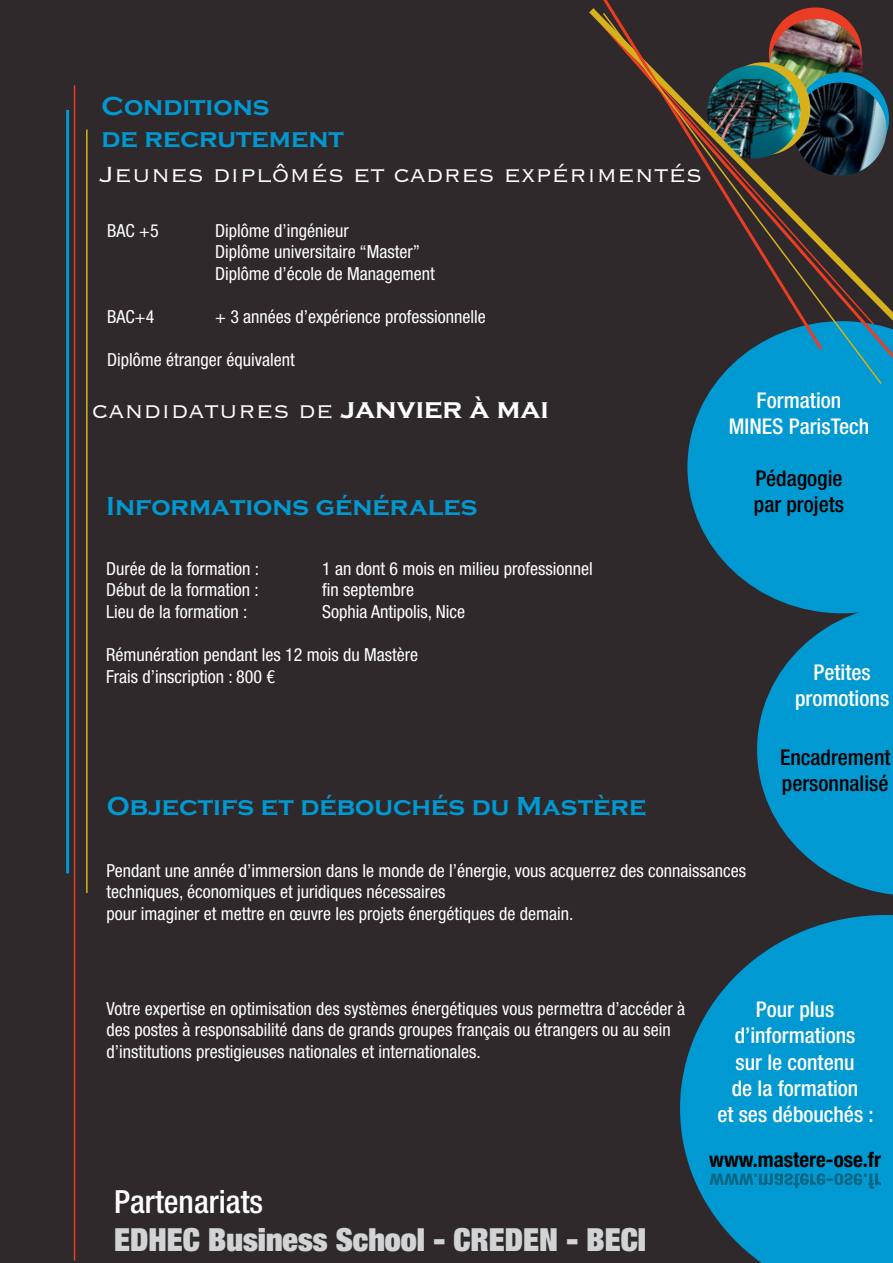
<style>
.page{position:relative;width:893px;height:1263px;background:#2f292b}
.page>*{position:absolute;margin:0;border:0;box-sizing:border-box;transform-origin:0 0}
.t1{font:900 condensed 31.95px "Helvetica Neue LT Std";color:#d1d3d4}
.t2{font:500 condensed 31.95px "Helvetica Neue LT Std";color:#fff}
.t3{font:300 28.8px "Copperplate";color:#fff}
.t4{font:700 27px/32.4px "Copperplate Gothic";color:#0099d2}
.t5{font:500 condensed 21.75px/26.1px "Helvetica Neue LT Std";color:#fff;text-align:center}
.t6{font:500 condensed 21.75px/26.1px "Helvetica Neue LT Std";color:#000}
.t7{font:700 condensed 21px "Helvetica Neue LT Std";color:#000}
.t8{font:condensed 18px/21.6px "Helvetica Neue LT Std";color:#fff}
.s1{font-family:"Copperplate Gothic";font-weight:700}
</style>
<div class="page">
<hr style="left:86px;top:129px;width:2px;height:764px;background:#d7b11b">
<hr style="left:66px;top:110px;width:3px;height:763px;background:#0099d2">
<hr style="left:74px;top:85px;width:1px;height:1176px;background:#eb3d23">
<svg style="left:680px;top:915px;width:213px;height:348px;fill:#0099d2"></svg>
<svg style="left:757px;top:613px;width:136px;height:282px"></svg>
<svg style="left:687px;top:388px;width:206px;height:225px;background:#058bbe"></svg>
<svg style="left:709px;top:1173px;width:153px;height:15px;background:#0082ae"></svg>
<svg style="left:589px;top:8px;width:304px;height:355px"></svg>
<svg style="left:599px;top:0;width:226px;height:353px"></svg>
<svg style="left:601px;top:11px;width:282px;height:375px"></svg>
<h3 class="t4" style="left:101px;top:89px;width:244px">Conditions<br>de recrutement</h3>
<h2 class="t3" style="left:100px;top:155px;width:604px">Jeunes diplômés et cadres expérimentés</h2>
<p class="t8" style="left:107px;top:221px;width:53px">BAC +5</p>
<p class="t8" style="left:215px;top:221px;width:221px">Diplôme d’ingénieur<br>Diplôme universitaire “Master”<br>Diplôme d’école de Management</p>
<p class="t8" style="left:107px;top:308px;width:49px">BAC+4</p>
<p class="t8" style="left:215px;top:308px;width:272px">+ 3 années d’expérience professionnelle</p>
<p class="t8" style="left:107px;top:351px;width:189px">Diplôme étranger équivalent</p>
<h2 class="t3" style="left:92px;top:391px;width:458px">candidatures de <span class="s1">janvier à mai</span></h2>
<h3 class="t4" style="left:106px;top:489px;width:373px">Informations générales</h3>
<p class="t8" style="left:106px;top:559px;width:155px">Durée de la formation :</p>
<p class="t8" style="left:322px;top:559px;width:272px">1 an dont 6 mois en milieu professionnel</p>
<p class="t8" style="left:106px;top:581px;width:154px">Début de la formation :</p>
<p class="t8" style="left:322px;top:581px;width:93px">fin septembre</p>
<p class="t8" style="left:106px;top:602px;width:143px">Lieu de la formation :</p>
<p class="t8" style="left:322px;top:602px;width:144px">Sophia Antipolis, Nice</p>
<p class="t8" style="left:106px;top:646px;width:313px">Rémunération pendant les 12 mois du Mastère<br>Frais d’inscription : 800 €</p>
<h3 class="t4" style="left:107px;top:789px;width:541px">Objectifs et débouchés du Mastère</h3>
<p class="t5" style="left:729px;top:388px;width:142px">Formation<br>MINES ParisTech</p>
<p class="t6" style="left:754px;top:467px;width:92px">Pédagogie par projets</p>
<p class="t5" style="left:795px;top:661px;width:96px">Petites promotions</p>
<p class="t6" style="left:780px;top:746px;width:112px">Encadrement personnalisé</p>
<p class="t8" style="left:107px;top:861px;width:641px">Pendant une année d’immersion dans le monde de l’énergie, vous acquerrez des connaissances techniques, économiques et juridiques nécessaires<br>pour imaginer et mettre en œuvre les projets énergétiques de demain.</p>
<p class="t8" style="left:107px;top:999px;width:580px">Votre expertise en optimisation des systèmes énergétiques vous permettra d’accéder à des postes à responsabilité dans de grands groupes français ou étrangers ou au sein d’institutions prestigieuses nationales et internationales.</p>
<h1 class="t2" style="left:114px;top:1190px;width:150px">Partenariats</h1>
<h1 class="t1" style="left:114px;top:1221px;width:533px">EDHEC Business School - CREDEN - BECI</h1>
<p class="t5" style="left:717px;top:998px;width:158px">Pour plus d’informations<br>sur le contenu<br>de la formation<br>et ses débouchés :</p>
<p class="t7" style="left:709px;top:1148px;width:173px">www.mastere-ose.fr</p>
</div>
